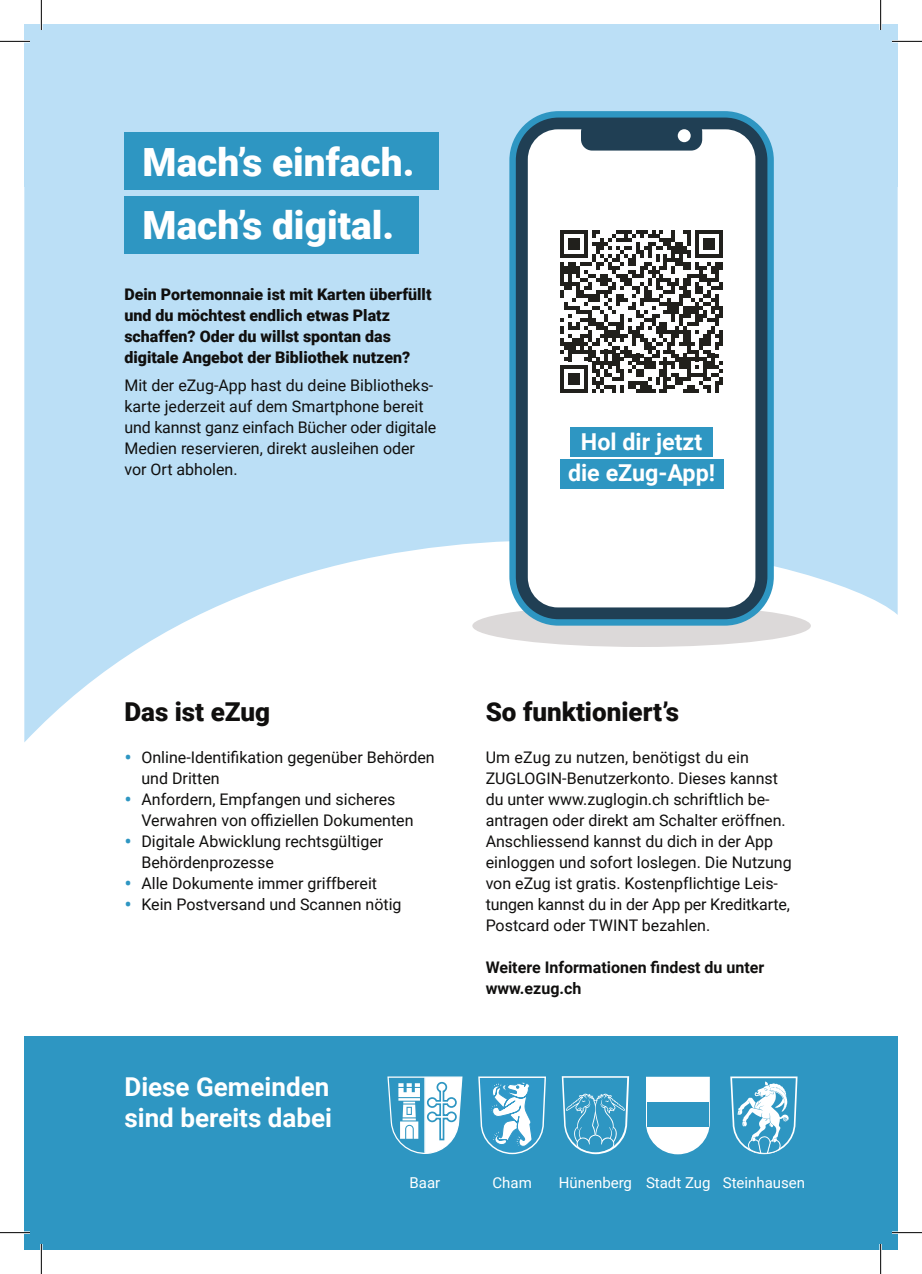
<style>
.page{position:relative;width:922px;height:1274px;background:#fff}
.page>*{position:absolute;margin:0;border:0;box-sizing:border-box;transform-origin:0 0}
.Haupttitel{font:900 38.8px "Roboto";color:#fff}
.Titel_weiss{font:700 26px "Roboto";color:#fff}
.Titel{font:900 26px "Roboto";color:#100f0e}
.Handy-Text{font:700 23.2px "Roboto";color:#fff}
.Aufzählung{font:16px/21px "Roboto";color:#100f0e}
.t1{font:900 16px/21px "Roboto";color:#100f0e}
.Weitere_Infos{font:700 16px "Roboto";color:#100f0e}
.Wappen{font:15px "Roboto";color:#fff}
.s1{font-size:22px;color:#2e96c2}
</style>
<div class="page">
<div style="left:24px;top:24px;width:873px;height:163px;background:#bbdff6"></div>
<svg style="left:24px;top:187px;width:873px;height:555px;fill:#bbdff6"></svg>
<div style="left:124px;top:132px;width:315px;height:57px;background:#2e96c2"></div>
<div style="left:124px;top:196px;width:295px;height:58px;background:#2e96c2"></div>
<div style="left:24px;top:1035px;width:873px;height:214px;background:#2e96c2"></div>
<svg style="left:478px;top:1076px;width:68px;height:78px"></svg>
<div style="left:472px;top:604px;width:339px;height:43px;background:#dcd9d9;border-radius:50%"></div>
<svg style="left:509px;top:111px;width:265px;height:514px;background:#366c88"></svg>
<div style="left:528px;top:129px;width:227px;height:478px;background:#fff;border-radius:30px"></div>
<div style="left:581px;top:121px;width:121px;height:29px;background:#203f54;border-radius:11px"></div>
<div style="left:678px;top:129px;width:12px;height:13px;background:#fff;border-radius:50%"></div>
<div style="left:570px;top:428px;width:143px;height:29px;background:#2e96c2"></div>
<div style="left:560px;top:459px;width:163px;height:29px;background:#2e96c2"></div>
<svg style="left:730px;top:1076px;width:68px;height:78px"></svg>
<svg style="left:560px;top:230px;width:163px;height:163px"></svg>
<svg style="left:646px;top:1076px;width:64px;height:78px;background:#dcedf4"></svg>
<div style="left:647px;top:1101px;width:61px;height:25px;background:#2e96c2"></div>
<svg style="left:387px;top:1076px;width:76px;height:78px"></svg>
<svg style="left:562px;top:1076px;width:67px;height:77px"></svg>
<hr style="left:0;top:40px;width:30px;height:3px;background:#fff">
<hr style="left:892px;top:40px;width:30px;height:3px;background:#fff">
<hr style="left:0;top:1231px;width:30px;height:2px;background:#fff">
<hr style="left:892px;top:1231px;width:30px;height:2px;background:#fff">
<hr style="left:40px;top:0;width:3px;height:30px;background:#fff">
<hr style="left:40px;top:1243px;width:3px;height:30px;background:#fff">
<hr style="left:879px;top:0;width:3px;height:30px;background:#fff">
<hr style="left:879px;top:1243px;width:3px;height:30px;background:#fff">
<hr style="left:0;top:41px;width:30px;height:1px;background:#000">
<hr style="left:892px;top:41px;width:30px;height:1px;background:#000">
<hr style="left:0;top:1232px;width:30px;height:1px;background:#000">
<hr style="left:892px;top:1232px;width:30px;height:1px;background:#000">
<hr style="left:41px;top:0;width:1px;height:30px;background:#000">
<hr style="left:41px;top:1243px;width:1px;height:30px;background:#000">
<hr style="left:880px;top:0;width:1px;height:30px;background:#000">
<hr style="left:880px;top:1243px;width:1px;height:30px;background:#000">
<p class="Haupttitel" style="left:143px;top:135px;width:273px">Mach’s einfach.</p>
<p class="Haupttitel" style="left:143px;top:197px;width:253px">Mach’s digital.</p>
<p class="t1" style="left:124px;top:283px;width:308px">Dein Portemonnaie ist mit Karten überfüllt und du möchtest endlich etwas Platz schaffen? Oder du willst spontan das digitale Angebot der Bibliothek nutzen?</p>
<p class="Aufzählung" style="left:124px;top:374px;width:313px">Mit der eZug-App hast du deine Bibliotheks&shy;karte jederzeit auf dem Smartphone bereit und kannst ganz einfach Bücher oder digitale Medien reservieren, direkt ausleihen oder vor Ort abholen.</p>
<p class="Handy-Text" style="left:581px;top:425px;width:123px">Hol dir jetzt</p>
<p class="Handy-Text" style="left:568px;top:457px;width:149px">die eZug-App!</p>
<p class="Titel" style="left:124px;top:693px;width:147px">Das ist eZug</p>
<p class="Aufzählung" style="left:141px;top:745px;width:295px;text-indent:-17px"><span class="s1">•</span> Online-Identifikation gegenüber Behörden und Dritten</p>
<p class="Aufzählung" style="left:141px;top:787px;width:274px;text-indent:-17px"><span class="s1">•</span> Anfordern, Empfangen und sicheres<br>Verwahren von offiziellen Dokumenten</p>
<p class="Aufzählung" style="left:141px;top:829px;width:243px;text-indent:-17px"><span class="s1">•</span> Digitale Abwicklung rechtsgültiger<br>Behördenprozesse</p>
<p class="Aufzählung" style="left:124px;top:871px;width:254px"><span class="s1">•</span> Alle Dokumente immer griffbereit</p>
<p class="Aufzählung" style="left:124px;top:892px;width:279px"><span class="s1">•</span> Kein Postversand und Scannen nötig</p>
<p class="Titel_weiss" style="left:124px;top:1068px;width:206px">Diese Gemeinden</p>
<p class="Titel_weiss" style="left:124px;top:1099px;width:209px">sind bereits dabei</p>
<p class="Titel" style="left:486px;top:693px;width:195px">So funktioniert’s</p>
<p class="Aufzählung" style="left:486px;top:745px;width:265px">Um eZug zu nutzen, benötigst du ein</p>
<p class="Aufzählung" style="left:486px;top:766px;width:308px">ZUGLOGIN-Benutzerkonto. Dieses kannst du unter www.zuglogin.ch schriftlich be&shy;antragen oder direkt am Schalter eröffnen.<br>Anschliessend kannst du dich in der App einloggen und sofort loslegen. Die Nutzung von eZug ist gratis. Kostenpflichtige Leis&shy;tungen kannst du in der App per Kreditkarte, Postcard oder TWINT bezahlen.</p>
<p class="Weitere_Infos" style="left:486px;top:955px;width:280px">Weitere Informationen findest du unter</p>
<p class="Weitere_Infos" style="left:486px;top:976px;width:97px">www.ezug.ch</p>
<p class="Wappen" style="left:409px;top:1171px;width:32px">Baar</p>
<p class="Wappen" style="left:559px;top:1171px;width:75px">Hünenberg</p>
<p class="Wappen" style="left:492px;top:1171px;width:41px">Cham</p>
<p class="Wappen" style="left:646px;top:1171px;width:66px">Stadt Zug</p>
<p class="Wappen" style="left:723px;top:1171px;width:84px">Steinhausen</p>
</div>
